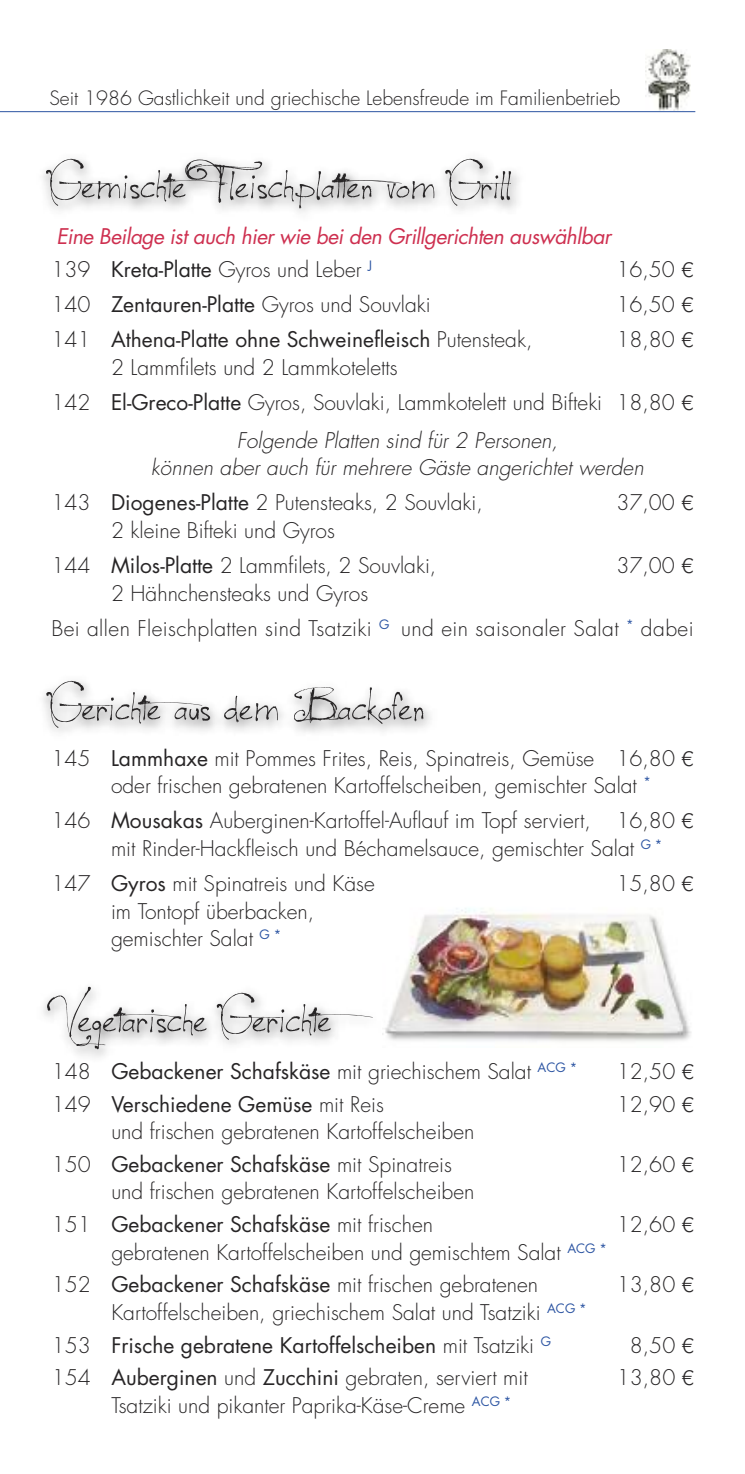
<style>
.page{position:relative;width:745px;height:1474px;background:#fff}
.page>*{position:absolute;margin:0;border:0;box-sizing:border-box;transform-origin:0 0}
.t1{font:52.5px "Jellyka le Grand Saut";color:#272526}
.t2{font:300 21px/32.6px "Futura";color:#272526}
.t3{font:300 21px/35.2px "Futura";letter-spacing:.02em;color:#272526}
.t4{font:italic 21px/32.6px "Futura";letter-spacing:-.025em;color:#ce3050}
.t5{font:italic 300 21px/27.7px "Futura";color:#272526;text-align:center}
.t6{font:21px "Futura";color:#272526}
.t7{font:300 19.25px "Futura";color:#272526}
.s1{font-weight:300;font-style:normal;color:#272526}
.s2{font-style:normal;color:#272526}
.s3{font-family:"Linotype Euro Font Gto P";font-weight:400}
.s4{font-weight:400}
.s5{font-weight:300}
</style>
<div class="page">
<img style="left:645px;top:50px;width:45px;height:60px">
<img style="left:402px;top:908px;width:274px;height:73px">
<hr style="left:0;top:111px;width:694px;height:1px;background:#2b54a2">
<img style="left:43px;top:981px;width:648px;height:76px">
<p class="t7" style="left:49px;top:89px;width:572px">Seit 1986 Gastlichkeit und griechische Lebensfreude im Familienbetrieb</p>
<h1 class="t1" style="left:50px;top:148px;width:466px">Gemischte Fleischplaten vom Gril</h1>
<p class="t4" style="left:51px;top:222px;width:560px">Eine Beilage ist auch hier wie bei den Grillgerichten auswählbar<br><span class="s1">139</span> <span class="s2">Kreta-Platte</span> <span class="s1">Gyros und Leber</span> <sup>J</sup></p>
<p class="t2" style="left:616px;top:255px;width:78px">16,50 <span class="s3">C</span></p>
<p class="t2" style="left:51px;top:290px;width:380px">140 <span class="s4">Zentauren-Platte</span> Gyros und Souvlaki</p>
<p class="t2" style="left:616px;top:290px;width:78px">16,50 <span class="s3">C</span></p>
<p class="t6" style="left:51px;top:330px;width:482px"><span class="s5">141</span> Athena-Platte ohne Schweinefleisch <span class="s5">Putensteak,</span></p>
<p class="t2" style="left:616px;top:325px;width:78px">18,80 <span class="s3">C</span></p>
<p class="t2" style="left:51px;top:351px;width:643px;line-height:35.2px;text-indent:60px">2 Lammfilets und 2 Lammkoteletts<br>142 <span class="s4">El-Greco-Platte</span> Gyros, Souvlaki, Lammkotelett und Bifteki 18,80 <span class="s3">C</span></p>
<p class="t5" style="left:151px;top:428px;width:494px">Folgende Platten sind für 2 Personen,<br>können aber auch für mehrere Gäste angerichtet werden</p>
<p class="t2" style="left:51px;top:488px;width:432px">143 <span class="s4">Diogenes-Platte</span> 2 Putensteaks, 2 Souvlaki,</p>
<p class="t2" style="left:616px;top:488px;width:78px">37,00 <span class="s3">C</span></p>
<p class="t2" style="left:51px;top:514px;width:386px;line-height:35.2px;text-indent:60px">2 kleine Bifteki und Gyros<br>144 <span class="s4">Milos-Platte</span> 2 Lammfilets, 2 Souvlaki,</p>
<p class="t2" style="left:616px;top:551px;width:78px">37,00 <span class="s3">C</span></p>
<p class="t3" style="left:51px;top:577px;width:643px;text-indent:60px">2 Hähnchensteaks und Gyros<br>Bei allen Fleischplatten sind Tsatziki <sup>G</sup> und ein saisonaler Salat <sup>*</sup> dabei</p>
<h1 class="t1" style="left:50px;top:670px;width:376px">Gerichte aus dem Backofen</h1>
<p class="t2" style="left:111px;top:745px;width:583px;line-height:27.7px;text-indent:-60px">145 <span class="s4">Lammhaxe</span> mit Pommes Frites, Reis, Spinatreis, Gemüse 16,80 <span class="s3">C </span>oder frischen gebratenen Kartoffelscheiben, gemischter Salat <sup>*</sup></p>
<p class="t2" style="left:111px;top:808px;width:583px;line-height:27.7px;text-indent:-60px">146 <span class="s4">Mousakas</span> Auberginen-Kartoffel-Auflauf im Topf serviert, 16,80 <span class="s3">C </span>mit Rinder-Hackfleisch und Béchamelsauce, gemischter Salat <sup>G</sup> <sup>*</sup></p>
<p class="t2" style="left:51px;top:869px;width:325px">147 <span class="s4">Gyros</span> mit Spinatreis und Käse</p>
<p class="t2" style="left:616px;top:869px;width:78px">15,80 <span class="s3">C</span></p>
<p class="t2" style="left:111px;top:899px;width:205px;line-height:27.7px">im Tontopf überbacken, gemischter Salat <sup>G</sup> <sup>*</sup></p>
<h1 class="t1" style="left:64px;top:982px;width:313px">Vegetarische Gerichte</h1>
<p class="t2" style="left:52px;top:1056px;width:526px">148 <span class="s4">Gebackener Schafskäse</span> mit griechischem Salat <sup>ACG</sup> <sup>*</sup></p>
<p class="t2" style="left:616px;top:1056px;width:78px">12,50 <span class="s3">C</span></p>
<p class="t6" style="left:52px;top:1094px;width:333px"><span class="s5">149</span> Verschiedene Gemüse <span class="s5">mit Reis</span></p>
<p class="t2" style="left:616px;top:1089px;width:78px">12,90 <span class="s3">C</span></p>
<p class="t2" style="left:52px;top:1117px;width:424px;text-indent:60px">und frischen gebratenen Kartoffelscheiben<br>150 <span class="s4">Gebackener Schafskäse</span> mit Spinatreis</p>
<p class="t2" style="left:616px;top:1149px;width:78px">12,60 <span class="s3">C</span></p>
<p class="t2" style="left:52px;top:1177px;width:424px;text-indent:60px">und frischen gebratenen Kartoffelscheiben<br>151 <span class="s4">Gebackener Schafskäse</span> mit frischen</p>
<p class="t2" style="left:52px;top:1237px;width:556px;text-indent:60px">gebratenen Kartoffelscheiben und gemischtem Salat <sup>ACG</sup> <sup>*<br></sup>152 <span class="s4">Gebackener Schafskäse</span> mit frischen gebratenen</p>
<p class="t2" style="left:52px;top:1297px;width:536px;text-indent:60px">Kartoffelscheiben, griechischem Salat und Tsatziki <sup>ACG</sup> <sup>*<br></sup>153 <span class="s4">Frische gebratene Kartoffelscheiben</span> mit Tsatziki <sup>G</sup></p>
<p class="t2" style="left:616px;top:1209px;width:78px">12,60 <span class="s3">C</span></p>
<p class="t2" style="left:616px;top:1270px;width:78px">13,80 <span class="s3">C</span></p>
<p class="t2" style="left:629px;top:1330px;width:65px">8,50 <span class="s3">C</span></p>
<p class="t2" style="left:52px;top:1363px;width:477px">154 <span class="s4">Auberginen</span> und <span class="s4">Zucchini</span> gebraten, serviert mit</p>
<p class="t2" style="left:616px;top:1363px;width:78px">13,80 <span class="s3">C</span></p>
<p class="t2" style="left:111px;top:1390px;width:401px">Tsatziki und pikanter Paprika-Käse-Creme <sup>ACG</sup> <sup>*</sup></p>
</div>
